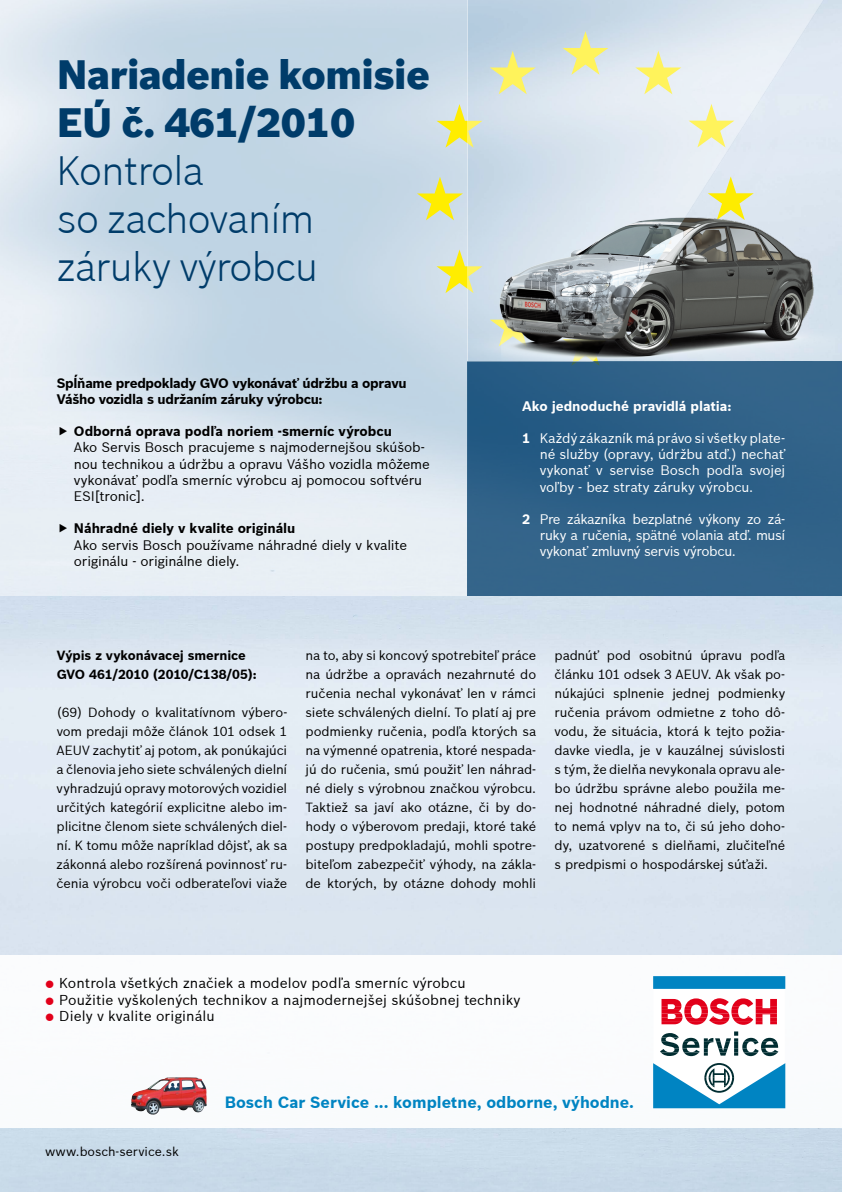
<style>
.page{position:relative;width:842px;height:1192px;background:#fff}
.page>*{position:absolute;margin:0;border:0;box-sizing:border-box;transform-origin:0 0}
.t1{font:300 40px/48px "Bosch Sans";letter-spacing:-.015em;color:#003c6a}
.t2{font:900 40px/48px "Bosch Sans";letter-spacing:-.015em;color:#003c6a}
.t3{font:700 16px "Bosch Sans";color:#0084c2}
.t4{font:14px "Bosch Sans";letter-spacing:.005em;color:#000}
.t5{font:13.5px/16.2px "Bosch Sans";letter-spacing:-.02em;color:#fff;text-align:justify}
.t6{font:13.5px/16.2px "Bosch Sans";letter-spacing:-.01em;color:#000}
.t7{font:700 13.5px/16.2px "Bosch Sans";letter-spacing:-.015em;color:#000}
.t8{font:700 13.5px "Bosch Sans";letter-spacing:-.005em;color:#fff}
.t9{font:13px/19px "Bosch Sans";letter-spacing:-.01em;color:#000;text-align:justify}
.t10{font:700 13px/19px "Bosch Sans";letter-spacing:-.005em;color:#000}
.t11{font:12.5px "Bosch Sans";color:#000}
.s1{font-weight:700}
.s2{color:#e2001a}
</style>
<div class="page">
<img style="left:0;top:595px;width:842px;height:597px">
<svg style="left:0;top:0;width:467px;height:595px;background:#d2e0eb"></svg>
<div style="left:0;top:955px;width:842px;height:173px;background:#fff"></div>
<svg style="left:653px;top:976px;width:132px;height:132px"></svg>
<img style="left:157px;top:1077px;width:24px;height:5px">
<svg style="left:436px;top:104px;width:31px;height:44px"></svg>
<svg style="left:417px;top:177px;width:46px;height:43px;background:#dbe09b"></svg>
<svg style="left:436px;top:250px;width:31px;height:43px"></svg>
<div style="left:467px;top:361px;width:375px;height:234px;background:#2f6188"></div>
<img style="left:467px;top:0;width:375px;height:361px">
<svg style="left:60px;top:427px;width:7px;height:9px"></svg>
<svg style="left:60px;top:524px;width:7px;height:9px"></svg>
<h1 class="t2" style="left:57px;top:48px;width:375px">Nariadenie komisie<br>EÚ č. 461/2010</h1>
<h1 class="t1" style="left:57px;top:144px;width:263px">Kontrola<br>so zachovaním záruky výrobcu</h1>
<p class="t7" style="left:57px;top:374px;width:351px">Spĺňame predpoklady GVO vykonávať údržbu a opravu<br>Vášho vozidla s udržaním záruky výrobcu:</p>
<p class="t7" style="left:74px;top:422px;width:319px">Odborná oprava podľa noriem -smerníc výrobcu</p>
<p class="t6" style="left:74px;top:438px;width:357px">Ako Servis Bosch pracujeme s najmodernejšou skúšob&shy;nou technikou a údržbu a opravu Vášho vozidla môžeme vykonávať podľa smerníc výrobcu aj pomocou softvéru ESI[tronic].</p>
<p class="t7" style="left:74px;top:520px;width:223px">Náhradné diely v kvalite originálu</p>
<p class="t6" style="left:74px;top:536px;width:335px">Ako servis Bosch používame náhradné diely v kvalite originálu - originálne diely.</p>
<p class="t8" style="left:522px;top:396px;width:211px">Ako jednoduché pravidlá platia:</p>
<p class="t5" style="left:540px;top:429px;width:247px;text-indent:-18px"><span class="s1">1</span> Každý zákazník má právo si všetky plate&shy;né služby (opravy, údržbu atď.) nechať vykonať v servise Bosch podľa svojej voľby - bez straty záruky výrobcu.</p>
<p class="t5" style="left:540px;top:510px;width:247px;text-indent:-18px"><span class="s1">2</span> Pre zákazníka bezplatné výkony zo zá&shy;ruky a ručenia, spätné volania atď. musí vykonať zmluvný servis výrobcu.</p>
<p class="t10" style="left:57px;top:645px;width:201px">Výpis z vykonávacej smernice<br>GVO 461/2010 (2010/C138/05):</p>
<p class="t9" style="left:57px;top:701px;width:232px">(69) Dohody o kvalitatívnom výbero&shy;vom predaji môže článok 101 odsek 1<br>AEUV zachytiť aj potom, ak ponúkajúci a členovia jeho siete schválených dielní vyhradzujú opravy motorových vozidiel určitých kategórií explicitne alebo im&shy;plicitne členom siete schválených diel&shy;ní. K tomu môže napríklad dôjsť, ak sa zákonná alebo rozšírená povinnosť ru&shy;čenia výrobcu voči odberateľovi viaže</p>
<p class="t9" style="left:306px;top:645px;width:232px">na to, aby si koncový spotrebiteľ práce na údržbe a opravách nezahrnuté do ručenia nechal vykonávať len v rámci siete schválených dielní. To platí aj pre podmienky ručenia, podľa ktorých sa na výmenné opatrenia, ktoré nespada&shy;jú do ručenia, smú použiť len náhrad&shy;né diely s výrobnou značkou výrobcu.<br>Taktiež sa javí ako otázne, či by do&shy;hody o výberovom predaji, ktoré také postupy predpokladajú, mohli spotre&shy;biteľom zabezpečiť výhody, na zákla&shy;de ktorých, by otázne dohody mohli</p>
<p class="t9" style="left:555px;top:645px;width:232px">padnúť pod osobitnú úpravu podľa článku 101 odsek 3 AEUV. Ak však po&shy;núkajúci splnenie jednej podmienky ručenia právom odmietne z toho dô&shy;vodu, že situácia, ktorá k tejto požia&shy;davke viedla, je v kauzálnej súvislosti s tým, že dielňa nevykonala opravu ale&shy;bo údržbu správne alebo použila me&shy;nej hodnotné náhradné diely, potom to nemá vplyv na to, či sú jeho doho&shy;dy, uzatvorené s dielňami, zlučiteľné s predpismi o hospodárskej súťaži.</p>
<p class="t4" style="left:45px;top:972px;width:422px"><span class="s2">●</span> Kontrola všetkých značiek a modelov podľa smerníc výrobcu</p>
<p class="t4" style="left:45px;top:989px;width:476px"><span class="s2">●</span> Použitie vyškolených technikov a najmodernejšej skúšobnej techniky</p>
<p class="t4" style="left:45px;top:1006px;width:171px"><span class="s2">●</span> Diely v kvalite originálu</p>
<p class="t11" style="left:45px;top:1143px;width:135px">www.bosch-service.sk</p>
<p class="t3" style="left:225px;top:1090px;width:411px">Bosch Car Service ... kompletne, odborne, výhodne.</p>
</div>
